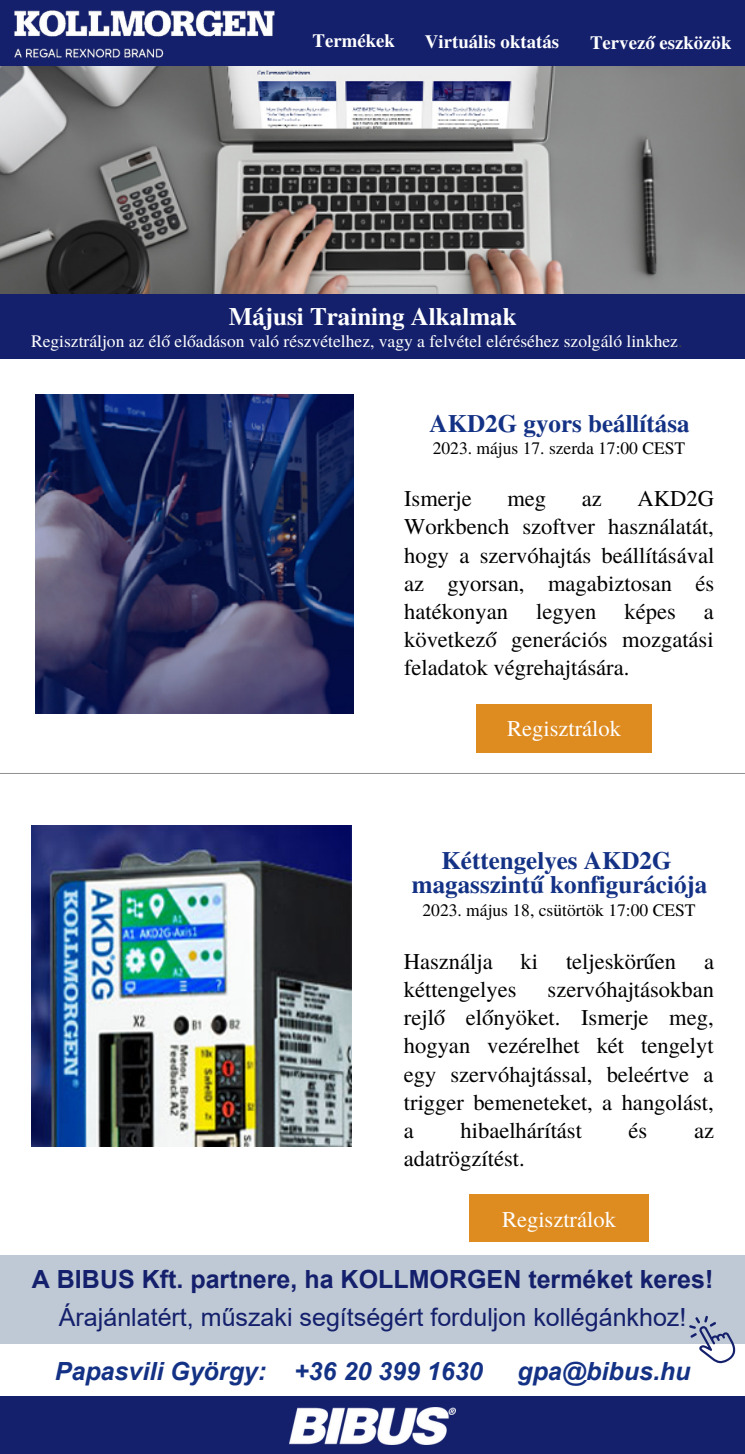
<style>
.page{position:relative;width:745px;height:1454px;background:#fff}
.page>*{position:absolute;margin:0;border:0;box-sizing:border-box;transform-origin:0 0}
.t1{font:700 25px "Te X Gyre Termes";color:#143285}
.t2{font:25px "Arial";color:#14206c}
.t3{font:700 25px "Arial";color:#14206c}
.t4{font:italic 700 25px "Arial";color:#143285}
.t5{font:700 25px "Te X Gyre Termes";color:#fff}
.t6{font:22.5px/28.1px "Te X Gyre Termes";color:#000;text-align:justify}
.t7{font:22.5px "Te X Gyre Termes";color:#fff}
.t8{font:700 18.75px "Te X Gyre Termes";color:#fff}
.t9{font:17.5px "Te X Gyre Termes";color:#fff}
.t10{font:17.5px "Te X Gyre Termes";color:#000}
.s1{color:#404040}
</style>
<div class="page">
<div style="left:475px;top:703px;width:176px;height:49px;background:#de8b20"></div>
<div style="left:469px;top:1194px;width:179px;height:47px;background:#de8b20"></div>
<div style="left:0;top:0;width:744px;height:78px;background:#14206c"></div>
<div style="left:0;top:266px;width:744px;height:93px;background:#14206c"></div>
<img style="left:0;top:66px;width:744px;height:227px">
<hr style="left:0;top:773px;width:744px;height:1px;background:#90908f">
<div style="left:0;top:1395px;width:744px;height:58px;background:#14206c"></div>
<img style="left:289px;top:1407px;width:166px;height:37px">
<div style="left:0;top:1254px;width:744px;height:89px;background:#bec9d5"></div>
<svg style="left:688px;top:1315px;width:47px;height:48px"></svg>
<img style="left:14px;top:10px;width:261px;height:48px">
<img style="left:35px;top:395px;width:318px;height:318px">
<img style="left:31px;top:825px;width:320px;height:320px">
<p class="t8" style="left:312px;top:26px;width:84px">Termékek</p>
<p class="t8" style="left:425px;top:27px;width:135px">Virtuális oktatás</p>
<p class="t8" style="left:590px;top:28px;width:143px">Tervező eszközök</p>
<p class="t5" style="left:229px;top:297px;width:289px">Májusi Training Alkalmak</p>
<p class="t9" style="left:31px;top:328px;width:652px">Regisztráljon az élő előadáson való részvételhez, vagy a felvétel eléréséhez szolgáló linkhez<span class="s1">.</span></p>
<p class="t1" style="left:429px;top:404px;width:261px">AKD2G gyors beállítása</p>
<p class="t10" style="left:432px;top:435px;width:254px">2023. május 17. szerda 17:00 CEST</p>
<p class="t6" style="left:404px;top:483px;width:311px;text-indent:233px">AKD2G Workbench szoftver használatát, hogy a szervóhajtás beállításával az gyorsan, magabiztosan és hatékonyan legyen képes a következő generációs mozgatási feladatok végrehajtására.</p>
<p class="t6" style="left:404px;top:483px;width:69px">Ismerje</p>
<p class="t6" style="left:507px;top:483px;width:40px">meg</p>
<p class="t6" style="left:581px;top:483px;width:21px">az</p>
<p class="t7" style="left:507px;top:711px;width:115px">Regisztrálok</p>
<p class="t1" style="left:441px;top:840px;width:231px">Kéttengelyes AKD2G</p>
<p class="t1" style="left:412px;top:865px;width:297px">magasszintű konfigurációja</p>
<p class="t10" style="left:422px;top:897px;width:274px">2023. május 18, csütörtök 17:00 CEST</p>
<p class="t6" style="left:404px;top:946px;width:311px">Használja ki teljeskörűen a kéttengelyes</p>
<p class="t6" style="left:404px;top:974px;width:311px;text-indent:144px">szervóhajtásokban rejlő előnyöket. Ismerje meg, hogyan vezérelhet két tengelyt egy szervóhajtással, beleértve a trigger bemeneteket, a hangolást, a</p>
<p class="t6" style="left:460px;top:1114px;width:123px">hibaelhárítást</p>
<p class="t6" style="left:628px;top:1114px;width:20px">és</p>
<p class="t6" style="left:693px;top:1114px;width:21px">az</p>
<p class="t6" style="left:404px;top:1143px;width:122px">adatrögzítést.</p>
<p class="t7" style="left:502px;top:1202px;width:115px">Regisztrálok</p>
<p class="t3" style="left:32px;top:1265px;width:682px">A BIBUS Kft. partnere, ha KOLLMORGEN terméket keres!</p>
<p class="t2" style="left:59px;top:1302px;width:628px">Árajánlatért, műszaki segítségért forduljon kollégánkhoz!</p>
<p class="t4" style="left:55px;top:1357px;width:429px">Papasvili György: +36 20 399 1630</p>
<p class="t4" style="left:517px;top:1357px;width:175px">gpa@bibus.hu</p>
</div>
